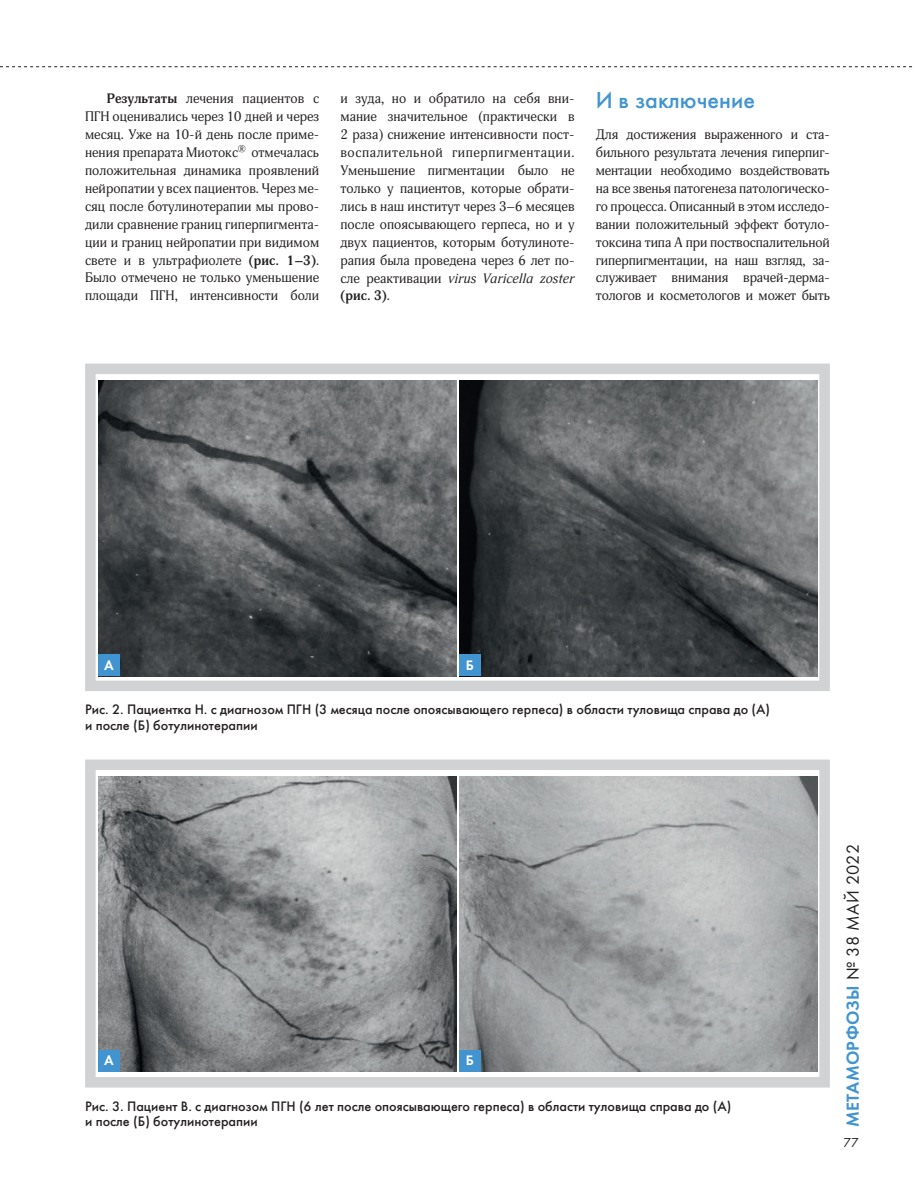
<style>
.page{position:relative;width:915px;height:1191px;background:#fff}
.page>*{position:absolute;margin:0;border:0;box-sizing:border-box;transform-origin:0 0}
.t1{font:500 24px "Futura";color:#4194d0}
.t2{font:18px "Futura Demi";letter-spacing:.015em;color:#4194d0}
.t3{font:500 14.25px/15.8px "Futura";color:#231f20}
.t4{font:14.25px "Futura Demi";color:#fff}
.t5{font:13.5px/18px "Adonis";letter-spacing:.005em;color:#231f20;text-align:justify}
.t6{font:13.5px "Futura";color:#231f20}
.s1{font-weight:700}
.s2{font-style:italic}
.s3{font-family:"Futura";color:#231f20}
</style>
<div class="page">
<div style="left:85px;top:363px;width:744px;height:328px;border:10px solid #d1d2d4"></div>
<div style="left:85px;top:759px;width:744px;height:328px;border:10px solid #d1d2d4"></div>
<img style="left:98px;top:380px;width:358px;height:296px">
<img style="left:98px;top:776px;width:358px;height:295px">
<img style="left:459px;top:776px;width:357px;height:295px">
<img style="left:459px;top:380px;width:357px;height:296px">
<div style="left:98px;top:655px;width:21px;height:21px;background:#4194d0"></div>
<div style="left:98px;top:1050px;width:21px;height:21px;background:#4194d0"></div>
<div style="left:459px;top:655px;width:21px;height:21px;background:#4194d0"></div>
<div style="left:459px;top:1050px;width:21px;height:21px;background:#4194d0"></div>
<svg style="left:0;top:66px;width:913px;height:1px"></svg>
<p class="t5" style="left:85px;top:90px;width:235px;text-indent:21px"><span class="s1">Результаты</span> лечения пациентов с ПГН оценивались через 10 дней и через месяц. Уже на 10-й день после приме&shy;нения препарата Миотокс<sup>®</sup> отмечалась положительная динамика проявлений нейропатии у всех пациентов. Через ме&shy;сяц после ботулинотерапии мы прово&shy;дили сравнение границ гиперпигмента&shy;ции и границ нейропатии при видимом свете и в ультрафиолете <span class="s1">(рис. 1–3)</span>.<br>Было отмечено не только уменьшение площади ПГН, интенсивности боли</p>
<p class="t5" style="left:340px;top:90px;width:235px;text-align:left">и зуда, но и обратило на себя вни&shy;мание значительное (практически в 2 раза) снижение интенсивности пост&shy;воспалительной гиперпигментации.<br>Уменьшение пигментации было не только у пациентов, которые обрати&shy;лись в наш институт через 3–6 месяцев после опоясывающего герпеса, но и у двух пациентов, которым ботулиноте&shy;рапия была проведена через 6 лет по&shy;сле реактивации <span class="s2">virus Varicella zoster </span><span class="s1">(рис. 3)</span>.</p>
<h1 class="t1" style="left:595px;top:86px;width:161px">И в заключение</h1>
<p class="t5" style="left:595px;top:125px;width:235px">Для достижения выраженного и ста&shy;бильного результата лечения гиперпиг&shy;ментации необходимо воздействовать на все звенья патогенеза патологическо&shy;го процесса. Описанный в этом исследо&shy;вании положительный эффект ботуло&shy;токсина типа А при поствоспалительной гиперпигментации, на наш взгляд, за&shy;служивает внимания врачей-дерма&shy;тологов и косметологов и может быть</p>
<p class="t4" style="left:104px;top:656px;width:11px">А</p>
<p class="t4" style="left:466px;top:656px;width:10px">Б</p>
<p class="t3" style="left:85px;top:701px;width:686px">Рис. 2. Пациентка Н. с диагнозом ПГН (3 месяца после опоясывающего герпеса) в области туловища справа до (А) и после (Б) ботулинотерапии</p>
<p class="t4" style="left:104px;top:1051px;width:11px">А</p>
<p class="t4" style="left:466px;top:1051px;width:10px">Б</p>
<p class="t3" style="left:85px;top:1098px;width:647px">Рис. 3. Пациент В. с диагнозом ПГН (6 лет после опоясывающего герпеса) в области туловища справа до (А) и после (Б) ботулинотерапии</p>
<h2 class="t2" style="left:841px;top:1127px;width:285px;rotate:-90deg">МЕТАМОРФОЗЫ <span class="s3">№ 38 МАЙ 2022</span></h2>
<p class="t6" style="left:843px;top:1134px;width:17px">77</p>
</div>
